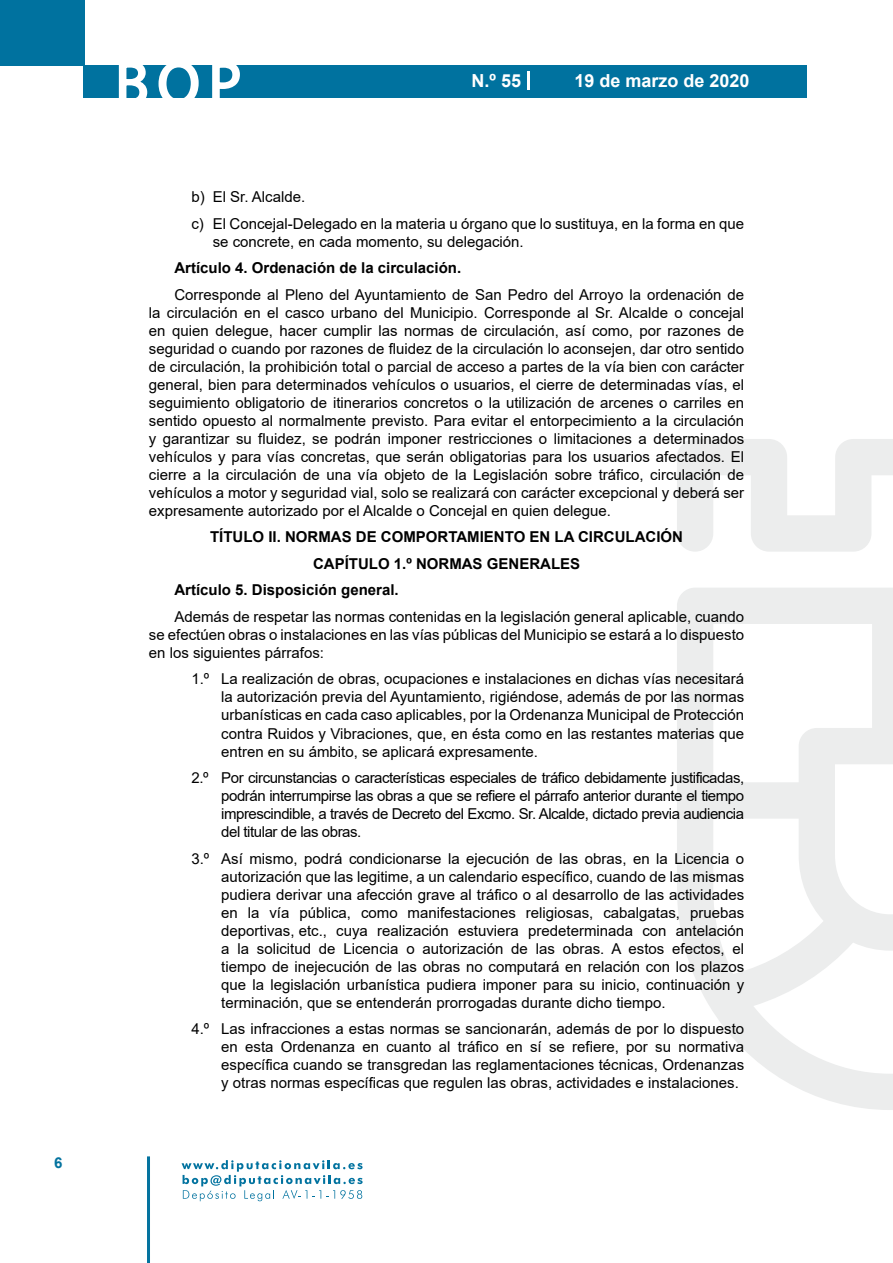
<style>
.page{position:relative;width:893px;height:1263px;background:#fff}
.page>*{position:absolute;margin:0;border:0;box-sizing:border-box;transform-origin:0 0}
.t1{font:500 61.5px "Avant Garde";color:#fff}
.t2{font:700 18px "Arial";color:#fff}
.t3{font:15px/18px "Arial";color:#000;text-align:justify}
.t4{font:700 15px "Arial";color:#000}
.t5{font:700 15px "Arial";color:#04739f}
</style>
<div class="page">
<div style="left:0;top:0;width:85px;height:65px;background:#00729f"></div>
<div style="left:84px;top:65px;width:723px;height:33px;background:#00729f"></div>
<svg style="left:118px;top:65px;width:30px;height:33px"></svg>
<svg style="left:158px;top:65px;width:41px;height:33px"></svg>
<svg style="left:212px;top:65px;width:28px;height:33px"></svg>
<svg style="left:182px;top:1160px;width:181px;height:41px"></svg>
<hr style="left:147px;top:1156px;width:3px;height:107px;background:#04739f">
<svg style="left:528px;top:71px;width:2px;height:19px"></svg>
<svg style="left:677px;top:439px;width:216px;height:671px"></svg>
<p class="t5" style="left:54px;top:1152px;width:10px">6</p>
<h1 class="t1" style="left:115px;top:46px;width:128px">BOP</h1>
<p class="t2" style="left:472px;top:68px;width:51px">N.º 55</p>
<p class="t2" style="left:574px;top:68px;width:177px">19 de marzo de 2020</p>
<p class="t3" style="left:191px;top:184px;width:554px;line-height:26.5px">b) El Sr. Alcalde.<br>c) El Concejal-Delegado en la materia u órgano que lo sustituya, en la forma en que</p>
<p class="t3" style="left:213px;top:233px;width:312px">se concrete, en cada momento, su delegación.</p>
<p class="t4" style="left:174px;top:258px;width:288px">Artículo 4. Ordenación de la circulación.</p>
<p class="t3" style="left:149px;top:286px;width:597px;text-indent:26px">Corresponde al Pleno del Ayuntamiento de San Pedro del Arroyo la ordenación de la circulación en el casco urbano del Municipio. Corresponde al Sr. Alcalde o concejal en quien delegue, hacer cumplir las normas de circulación, así como, por razones de seguridad o cuando por razones de fluidez de la circulación lo aconsejen, dar otro sentido de circulación, la prohibición total o parcial de acceso a partes de la vía bien con carácter general, bien para determinados vehículos o usuarios, el cierre de determinadas vías, el seguimiento obligatorio de itinerarios concretos o la utilización de arcenes o carriles en sentido opuesto al normalmente previsto. Para evitar el entorpecimiento a la circulación y garantizar su fluidez, se podrán imponer restricciones o limitaciones a determinados vehículos y para vías concretas, que serán obligatorias para los usuarios afectados. El cierre a la circulación de una vía objeto de la Legislación sobre tráfico, circulación de vehículos a motor y seguridad vial, solo se realizará con carácter excepcional y deberá ser expresamente autorizado por el Alcalde o Concejal en quien delegue.</p>
<p class="t4" style="left:210px;top:527px;width:475px">TÍTULO II. NORMAS DE COMPORTAMIENTO EN LA CIRCULACIÓN</p>
<p class="t4" style="left:313px;top:553px;width:269px">CAPÍTULO 1.º NORMAS GENERALES</p>
<p class="t4" style="left:174px;top:580px;width:226px">Artículo 5. Disposición general.</p>
<p class="t3" style="left:149px;top:608px;width:597px;text-indent:26px">Además de respetar las normas contenidas en la legislación general aplicable, cuando se efectúen obras o instalaciones en las vías públicas del Municipio se estará a lo dispuesto en los siguientes párrafos:</p>
<p class="t3" style="left:221px;top:670px;width:524px;text-indent:-30px">1.º La realización de obras, ocupaciones e instalaciones en dichas vías necesitará la autorización previa del Ayuntamiento, rigiéndose, además de por las normas urbanísticas en cada caso aplicables, por la Ordenanza Municipal de Protección contra Ruidos y Vibraciones, que, en ésta como en las restantes materias que entren en su ámbito, se aplicará expresamente.</p>
<p class="t3" style="left:221px;top:769px;width:524px;text-indent:-30px">2.º Por circunstancias o características especiales de tráfico debidamente justificadas, podrán interrumpirse las obras a que se refiere el párrafo anterior durante el tiempo imprescindible, a través de Decreto del Excmo. Sr. Alcalde, dictado previa audiencia del titular de las obras.</p>
<p class="t3" style="left:221px;top:849px;width:525px;text-indent:-30px">3.º Así mismo, podrá condicionarse la ejecución de las obras, en la Licencia o autorización que las legitime, a un calendario específico, cuando de las mismas pudiera derivar una afección grave al tráfico o al desarrollo de las actividades en la vía pública, como manifestaciones religiosas, cabalgatas, pruebas deportivas, etc., cuya realización estuviera predeterminada con antelación a la solicitud de Licencia o autorización de las obras. A estos efectos, el tiempo de inejecución de las obras no computará en relación con los plazos que la legislación urbanística pudiera imponer para su inicio, continuación y terminación, que se entenderán prorrogadas durante dicho tiempo.</p>
<p class="t3" style="left:221px;top:1020px;width:525px;text-indent:-30px">4.º Las infracciones a estas normas se sancionarán, además de por lo dispuesto en esta Ordenanza en cuanto al tráfico en sí se refiere, por su normativa específica cuando se transgredan las reglamentaciones técnicas, Ordenanzas y otras normas específicas que regulen las obras, actividades e instalaciones.</p>
</div>
